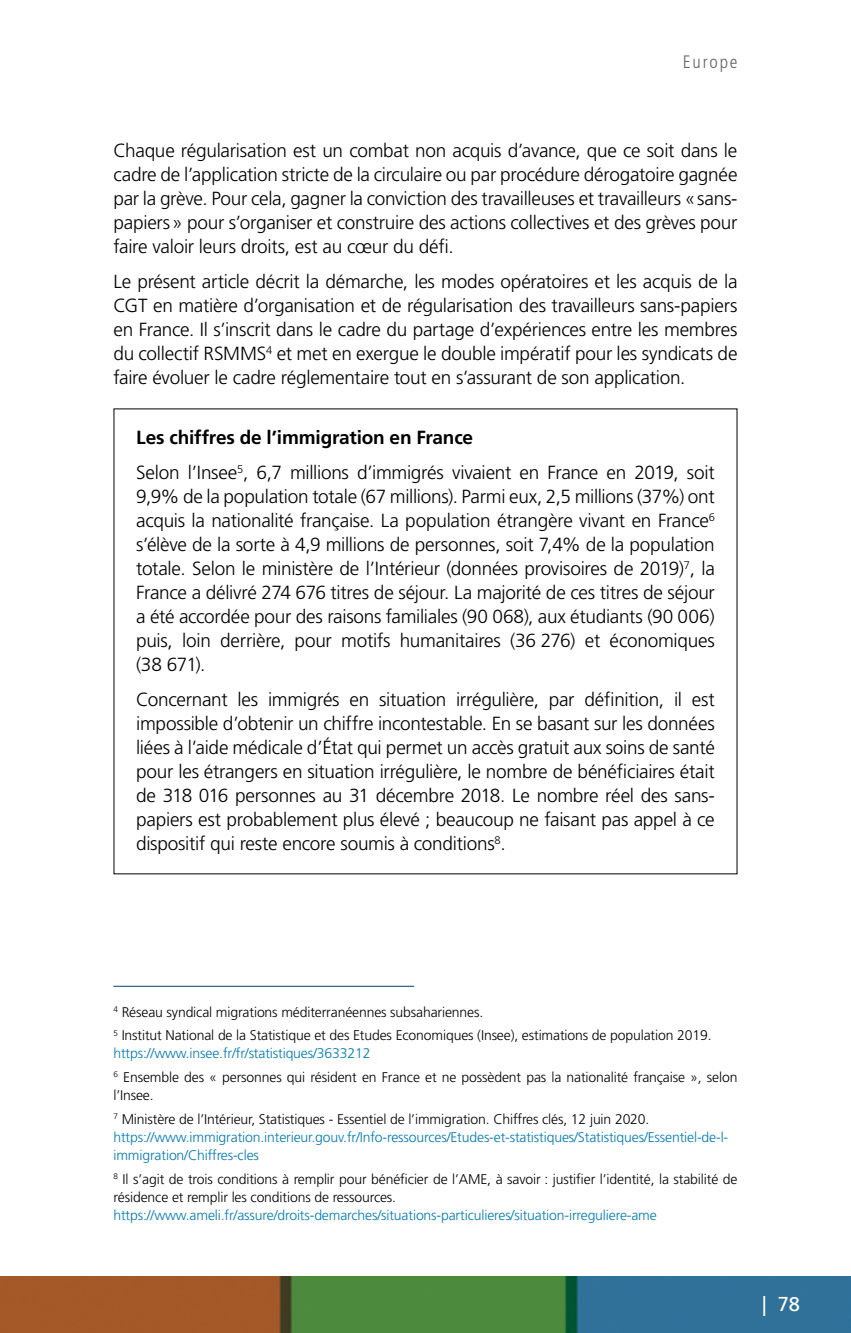
<style>
.page{position:relative;width:851px;height:1333px;background:#fff}
.page>*{position:absolute;margin:0;border:0;box-sizing:border-box;transform-origin:0 0}
.t1{font:20px "Frutiger LT";color:#fff}
.t2{font:300 19px/24px "Frutiger";letter-spacing:-.015em;color:#000;text-align:justify}
.t3{font:300 condensed 18px "Frutiger";letter-spacing:.1em;color:#636466}
.t4{font:300 14px/23.6px "Frutiger";letter-spacing:-.01em;color:#000}
.t5{font:300 14px/18px "Frutiger";letter-spacing:-.01em;color:#0079b5}
.s1{font-weight:700}
.s2{color:#0079b5}
</style>
<div class="page">
<img style="left:0;top:1276px;width:851px;height:56px">
<hr style="left:113px;top:985px;width:301px;height:1px;background:#004075">
<p class="t3" style="left:682px;top:51px;width:56px">Europe</p>
<p class="t2" style="left:113px;top:138px;width:625px">Chaque régularisation est un combat non acquis d’avance, que ce soit dans le cadre de l’application stricte de la circulaire ou par procédure dérogatoire gagnée par la grève. Pour cela, gagner la conviction des travailleuses et travailleurs «sans&shy;papiers» pour s’organiser et construire des actions collectives et des grèves pour faire valoir leurs droits, est au cœur du défi.</p>
<p class="t2" style="left:113px;top:269px;width:625px">Le présent article décrit la démarche, les modes opératoires et les acquis de la CGT en matière d’organisation et de régularisation des travailleurs sans-papiers en France. Il s’inscrit dans le cadre du partage d’expériences entre les membres du collectif RSMMS<sup>4</sup> et met en exergue le double impératif pour les syndicats de faire évoluer le cadre réglementaire tout en s’assurant de son application.</p>
<p class="t2" style="left:136px;top:419px;width:580px;line-height:35.4px"><span class="s1">Les chiffres de l’immigration en France<br></span>Selon l’Insee<sup>5</sup>, 6,7 millions d’immigrés vivaient en France en 2019, soit</p>
<p class="t2" style="left:136px;top:484px;width:580px">9,9% de la population totale (67 millions). Parmi eux, 2,5 millions (37%) ont acquis la nationalité française. La population étrangère vivant en France<sup>6 </sup>s’élève de la sorte à 4,9 millions de personnes, soit 7,4% de la population totale. Selon le ministère de l’Intérieur (données provisoires de 2019)<sup>7</sup>, la France a délivré 274 676 titres de séjour. La majorité de ces titres de séjour a été accordée pour des raisons familiales (90 068), aux étudiants (90 006) puis, loin derrière, pour motifs humanitaires (36 276) et économiques (38 671).</p>
<p class="t2" style="left:136px;top:687px;width:580px">Concernant les immigrés en situation irrégulière, par définition, il est impossible d’obtenir un chiffre incontestable. En se basant sur les données liées à l’aide médicale d’État qui permet un accès gratuit aux soins de santé pour les étrangers en situation irrégulière, le nombre de bénéficiaires était de 318 016 personnes au 31 décembre 2018. Le nombre réel des sans&shy;papiers est probablement plus élevé ; beaucoup ne faisant pas appel à ce dispositif qui reste encore soumis à conditions<sup>8</sup>.</p>
<p class="t4" style="left:113px;top:1000px;width:599px"><sup>4</sup> Réseau syndical migrations méditerranéennes subsahariennes.<br><sup>5</sup> Institut National de la Statistique et des Etudes Economiques (Insee), estimations de population 2019.</p>
<p class="t4" style="left:113px;top:1041px;width:625px"><span class="s2">https://www.insee.fr/fr/statistiques/3633212<br></span><sup>6</sup> Ensemble des « personnes qui résident en France et ne possèdent pas la nationalité française », selon</p>
<p class="t4" style="left:113px;top:1083px;width:537px">l’Insee.<br><sup>7</sup> Ministère de l’Intérieur, Statistiques - Essentiel de l’immigration. Chiffres clés, 12 juin 2020.</p>
<p class="t5" style="left:113px;top:1127px;width:616px">https://www.immigration.interieur.gouv.fr/Info-ressources/Etudes-et-statistiques/Statistiques/Essentiel-de-l&shy;immigration/Chiffres-cles</p>
<p class="t4" style="left:113px;top:1169px;width:625px;line-height:18px"><sup>8</sup> Il s’agit de trois conditions à remplir pour bénéficier de l’AME, à savoir : justifier l’identité, la stabilité de résidence et remplir les conditions de ressources.</p>
<p class="t5" style="left:113px;top:1205px;width:544px">https://www.ameli.fr/assure/droits-demarches/situations-particulieres/situation-irreguliere-ame</p>
<p class="t1" style="left:762px;top:1292px;width:39px">| 78</p>
</div>
